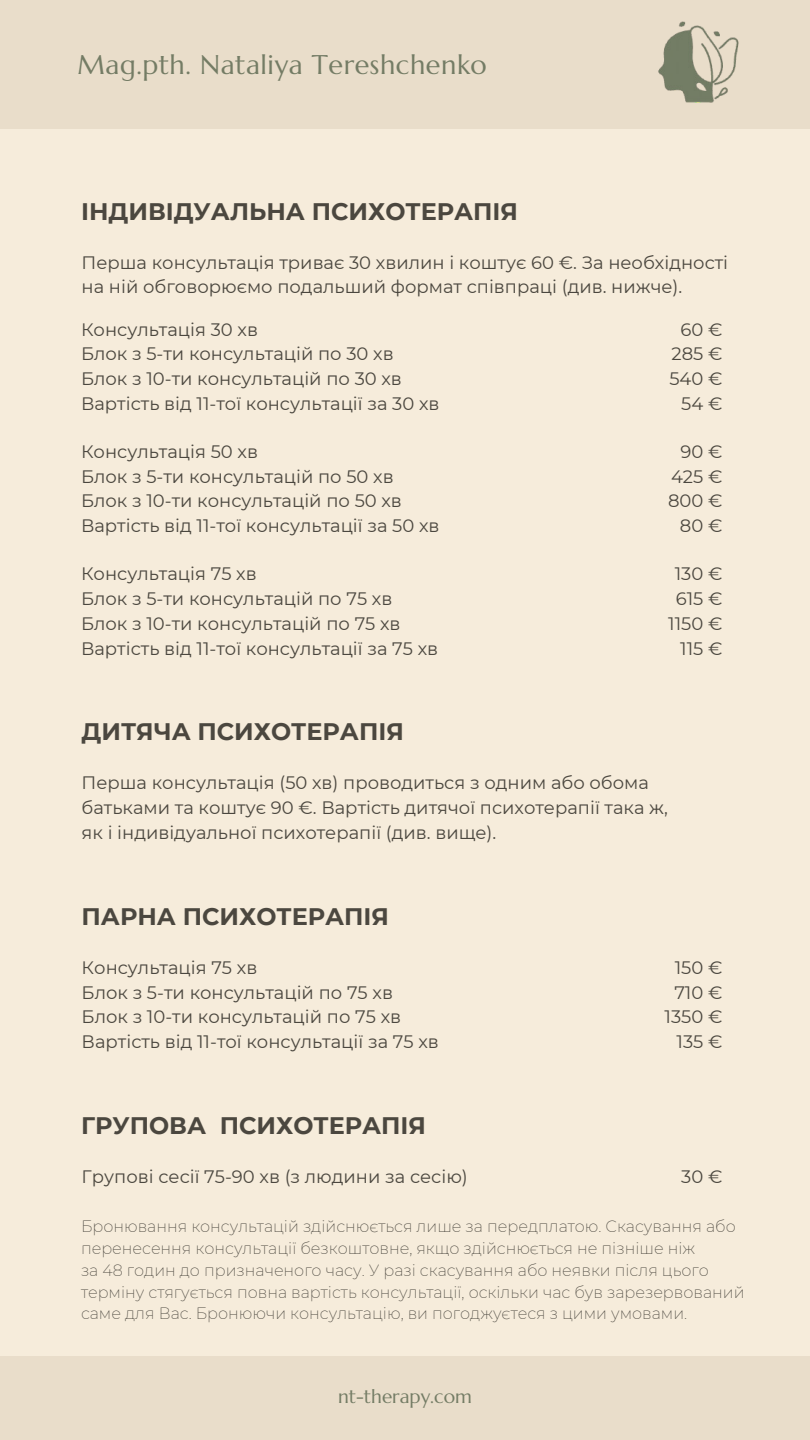
<style>
.page{position:relative;width:810px;height:1440px;background:#f6ecdb}
.page>*{position:absolute;margin:0;border:0;box-sizing:border-box;transform-origin:0 0}
.t1{font:27px "Marcellus";letter-spacing:.02em;color:#747c65}
.t2{font:700 23.9px "Montserrat";color:#4b473f}
.t3{font:19px "Marcellus";color:#747c65}
.t4{font:18px/24.8px "Montserrat";color:#4b473f}
.t5{font:200 16px/21.8px "Montserrat";color:#4b473f}
</style>
<div class="page">
<div style="left:0;top:0;width:810px;height:129px;background:#e9ddca"></div>
<img style="left:658px;top:21px;width:81px;height:82px">
<div style="left:0;top:1356px;width:810px;height:84px;background:#e9ddca"></div>
<h2 class="t1" style="left:78px;top:47px;width:411px">Mag.pth. Nataliya Tereshchenko</h2>
<h1 class="t2" style="left:81px;top:196px;width:439px">ІНДИВІДУАЛЬНА ПСИХОТЕРАПІЯ</h1>
<p class="t4" style="left:82px;top:250px;width:648px">Перша консультація триває 30 хвилин і коштує 60 €. За необхідності на ній обговорюємо подальший формат співпраці (див. нижче).</p>
<h2 class="t4" style="left:81px;top:317px;width:360px">Консультація 30 хв<br>Блок з 5-ти консультацій по 30 хв<br>Блок з 10-ти консультацій по 30 хв<br>Вартість від 11-тої консультації за 30 хв</h2>
<h3 class="t4" style="left:669px;top:317px;width:55px;text-align:right">60 €<br>285 €<br>540 €<br>54 €</h3>
<h3 class="t4" style="left:668px;top:439px;width:56px;text-align:right">90 €<br>425 €<br>800 €<br>80 €</h3>
<h3 class="t4" style="left:668px;top:561px;width:56px;text-align:right">130 €<br>615 €<br>1150 €<br>115 €</h3>
<h3 class="t4" style="left:81px;top:439px;width:360px">Консультація 50 хв<br>Блок з 5-ти консультацій по 50 хв<br>Блок з 10-ти консультацій по 50 хв<br>Вартість від 11-тої консультації за 50 хв</h3>
<p class="t4" style="left:81px;top:561px;width:359px">Консультація 75 хв<br>Блок з 5-ти консультацій по 75 хв<br>Блок з 10-ти консультацій по 75 хв<br>Вартість від 11-тої консультації за 75 хв</p>
<h3 class="t2" style="left:82px;top:717px;width:324px">ДИТЯЧА ПСИХОТЕРАПІЯ</h3>
<h3 class="t4" style="left:82px;top:771px;width:588px">Перша консультація (50 хв) проводиться з одним або обома батьками та коштує 90 €. Вартість дитячої психотерапії така ж, як і індивідуальної психотерапії (див. вище).</h3>
<h3 class="t2" style="left:82px;top:902px;width:309px">ПАРНА ПСИХОТЕРАПІЯ</h3>
<p class="t4" style="left:82px;top:955px;width:359px">Консультація 75 хв<br>Блок з 5-ти консультацій по 75 хв<br>Блок з 10-ти консультацій по 75 хв<br>Вартість від 11-тої консультації за 75 хв</p>
<h3 class="t4" style="left:665px;top:955px;width:59px;text-align:right">150 €<br>710 €<br>1350 €<br>135 €</h3>
<h2 class="t2" style="left:81px;top:1111px;width:347px">ГРУПОВА ПСИХОТЕРАПІЯ</h2>
<h3 class="t4" style="left:82px;top:1164px;width:388px">Групові сесії 75-90 хв (з людини за сесію)</h3>
<h2 class="t4" style="left:681px;top:1164px;width:43px">30 €</h2>
<h3 class="t5" style="left:81px;top:1216px;width:656px">Бронювання консультацій здійснюється лише за передплатою. Скасування або перенесення консультації безкоштовне, якщо здійснюється не пізніше ніж</h3>
<h3 class="t5" style="left:81px;top:1259px;width:665px">за 48 годин до призначеного часу. У разі скасування або неявки після цього терміну стягується повна вартість консультації, оскільки час був зарезервований саме для Вас. Бронюючи консультацію, ви погоджуєтеся з цими умовами.</h3>
<h3 class="t3" style="left:338px;top:1384px;width:135px">nt-therapy.com</h3>
</div>
